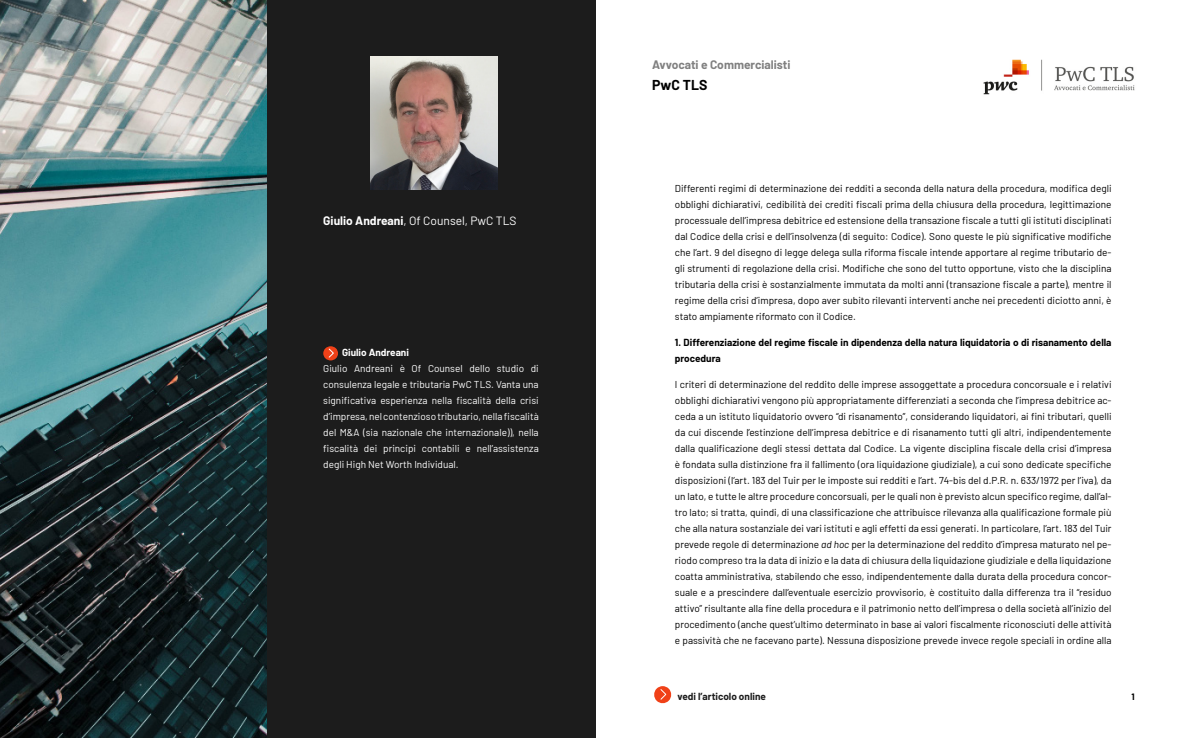
<style>
.page{position:relative;width:1191px;height:738px;background:#fff}
.page>*{position:absolute;margin:0;border:0;box-sizing:border-box;transform-origin:0 0}
.t1{font:700 14px "Barlow";color:#000}
.t2{font:12px "Barlow";color:#fff}
.t3{font:700 12px "Barlow";color:#808080}
.t4{font:10px/16px "Barlow";color:#000;text-align:justify}
.t5{font:10px/16px "Barlow";color:#fff;text-align:justify}
.t6{font:700 10px/16px "Barlow";color:#000}
.t7{font:700 10px "Barlow";color:#1c1c1c}
.t8{font:700 10px "Barlow";color:#fff}
.t9{font:700 9px "Barlow";color:#000}
.s1{font-weight:700}
.s2{font-style:italic}
</style>
<div class="page">
<svg style="left:654px;top:686px;width:18px;height:17px"></svg>
<img style="left:983px;top:59px;width:152px;height:36px">
<img style="left:0;top:0;width:266px;height:737px">
<div style="left:266px;top:0;width:329px;height:737px;background:#1c1c1c"></div>
<svg style="left:323px;top:346px;width:15px;height:14px"></svg>
<img style="left:370px;top:57px;width:127px;height:132px">
<p class="t2" style="left:323px;top:212px;width:195px"><span class="s1">Giulio Andreani</span>, Of Counsel, PwC TLS</p>
<p class="t8" style="left:342px;top:345px;width:68px">Giulio Andreani</p>
<p class="t5" style="left:323px;top:359px;width:217px">Giulio Andreani è Of Counsel dello studio di consulenza legale e tributaria PwC TLS. Vanta una significativa esperienza nella fiscalità della crisi d’impresa, nel contenzioso tributario, nella fiscalità del M&amp;A (sia nazionale che internazionale)), nella fiscalità dei principi contabili e nell’assistenza degli High Net Worth Individual.</p>
<p class="t3" style="left:652px;top:55px;width:140px">Avvocati e Commercialisti</p>
<h1 class="t1" style="left:652px;top:75px;width:57px">PwC TLS</h1>
<p class="t4" style="left:675px;top:179px;width:438px">Differenti regimi di determinazione dei redditi a seconda della natura della procedura, modifica degli obblighi dichiarativi, cedibilità dei crediti fiscali prima della chiusura della procedura, legittimazione processuale dell’impresa debitrice ed estensione della transazione fiscale a tutti gli istituti disciplinati dal Codice della crisi e dell’insolvenza (di seguito: Codice). Sono queste le più significative modifiche che l’art. 9 del disegno di legge delega sulla riforma fiscale intende apportare al regime tributario de&shy;gli strumenti di regolazione della crisi. Modifiche che sono del tutto opportune, visto che la disciplina tributaria della crisi è sostanzialmente immutata da molti anni (transazione fiscale a parte), mentre il regime della crisi d’impresa, dopo aver subito rilevanti interventi anche nei precedenti diciotto anni, è stato ampiamente riformato con il Codice.</p>
<p class="t6" style="left:675px;top:333px;width:438px">1. Differenziazione del regime fiscale in dipendenza della natura liquidatoria o di risanamento della procedura</p>
<p class="t4" style="left:675px;top:375px;width:438px">I criteri di determinazione del reddito delle imprese assoggettate a procedura concorsuale e i relativi obblighi dichiarativi vengono più appropriatamente differenziati a seconda che l’impresa debitrice ac&shy;ceda a un istituto liquidatorio ovvero “di risanamento”, considerando liquidatori, ai fini tributari, quelli da cui discende l’estinzione dell’impresa debitrice e di risanamento tutti gli altri, indipendentemente dalla qualificazione degli stessi dettata dal Codice. La vigente disciplina fiscale della crisi d’impresa è fondata sulla distinzione fra il fallimento (ora liquidazione giudiziale), a cui sono dedicate specifiche disposizioni (l’art. 183 del Tuir per le imposte sui redditi e l’art. 74-bis del d.P.R. n. 633/1972 per l’iva), da un lato, e tutte le altre procedure concorsuali, per le quali non è previsto alcun specifico regime, dall’al&shy;tro lato; si tratta, quindi, di una classificazione che attribuisce rilevanza alla qualificazione formale più che alla natura sostanziale dei vari istituti e agli effetti da essi generati. In particolare, l’art. 183 del Tuir prevede regole di determinazione <span class="s2">ad hoc</span> per la determinazione del reddito d’impresa maturato nel pe&shy;riodo compreso tra la data di inizio e la data di chiusura della liquidazione giudiziale e della liquidazione coatta amministrativa, stabilendo che esso, indipendentemente dalla durata della procedura concor&shy;suale e a prescindere dall’eventuale esercizio provvisorio, è costituito dalla differenza tra il “residuo attivo” risultante alla fine della procedura e il patrimonio netto dell’impresa o della società all’inizio del procedimento (anche quest’ultimo determinato in base ai valori fiscalmente riconosciuti delle attività e passività che ne facevano parte). Nessuna disposizione prevede invece regole speciali in ordine alla</p>
<p class="t7" style="left:677px;top:688px;width:90px">vedi l’articolo online</p>
<p class="t9" style="left:1131px;top:689px;width:5px">1</p>
</div>
